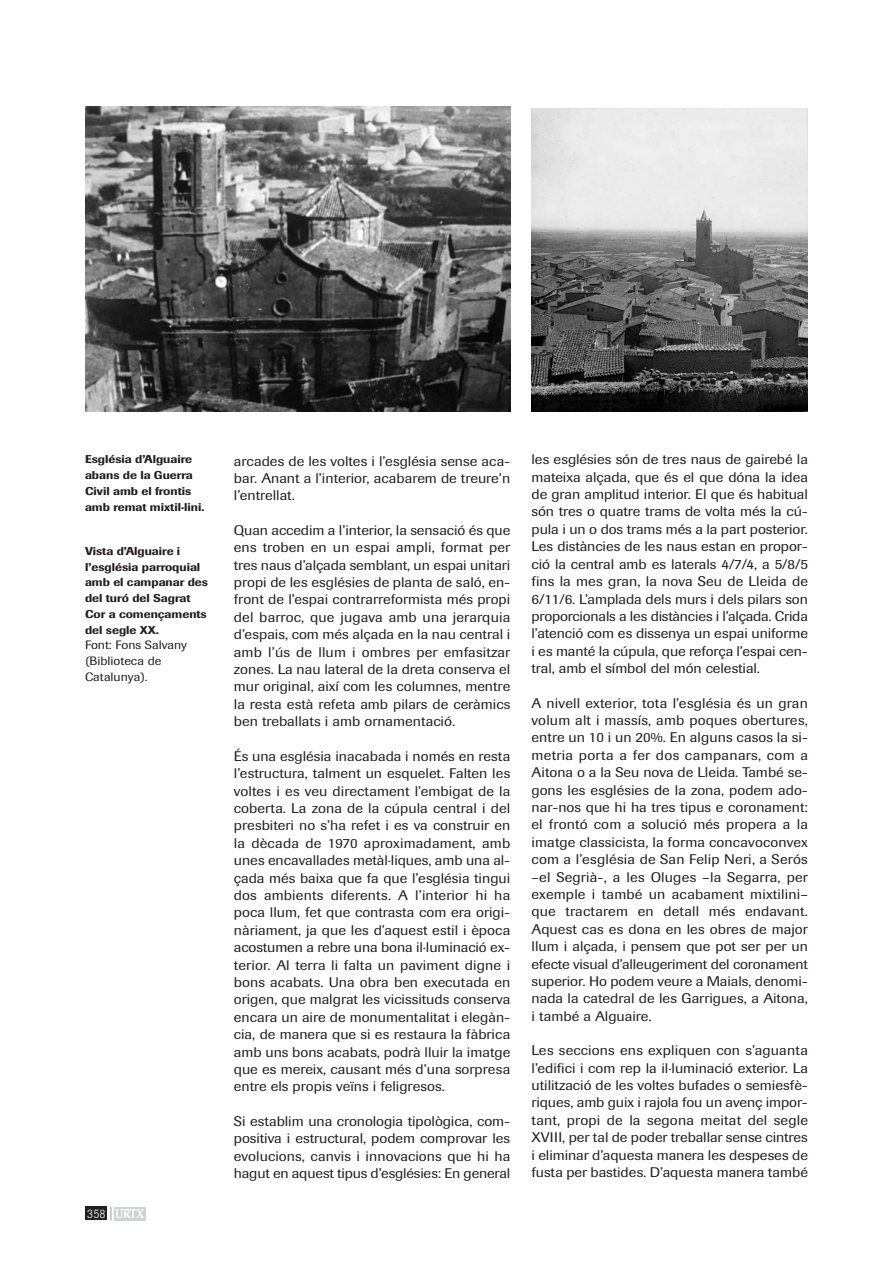
<style>
.page{position:relative;width:893px;height:1263px;background:#fff}
.page>*{position:absolute;margin:0;border:0;box-sizing:border-box;transform-origin:0 0}
.t1{font:13.8px/17.4px "Imago";color:#231f20;text-align:justify;scale:1.1 1}
.t2{font:13.5px "Times";color:#fff;scale:.8 1}
.t3{font:12px/15.8px "Imago";color:#231f20;scale:1.1 1}
.t4{font:500 11.25px/15.8px "Imago";color:#231f20;scale:1.1 1}
.s1{font-family:"Imago";font-weight:300;font-size:12.75px}
</style>
<div class="page">
<div style="left:85px;top:1207px;width:22px;height:13px;background:#231f20"></div>
<div style="left:114px;top:1207px;width:31px;height:13px;background:#d1d2d4"></div>
<svg style="left:111px;top:1207px;width:1px;height:13px"></svg>
<img style="left:531px;top:109px;width:277px;height:302px">
<img style="left:85px;top:106px;width:425px;height:305px">
<p class="t4" style="left:85px;top:453px;width:110px">Església d’Alguaire abans de la Guerra<br>Civil amb el frontis amb remat mixtil·lini.</p>
<p class="t4" style="left:85px;top:544px;width:113px">Vista d’Alguaire i l’església parroquial amb el campanar des del turó del Sagrat<br>Cor a començaments del segle XX.</p>
<p class="t3" style="left:85px;top:638px;width:94px">Font: Fons Salvany (Biblioteca de<br>Catalunya).</p>
<p class="t2" style="left:87px;top:1209px;width:73px"><span class="s1">358</span> URTX</p>
<p class="t1" style="left:234px;top:453px;width:253px">arcades de les voltes i l’església sense aca&shy;bar. Anant a l’interior, acabarem de treure’n l’entrellat.</p>
<p class="t1" style="left:234px;top:522px;width:253px">Quan accedim a l’interior, la sensació és que ens troben en un espai ampli, format per tres naus d’alçada semblant, un espai unitari propi de les esglésies de planta de saló, en&shy;front de l’espai contrarreformista més propi del barroc, que jugava amb una jerarquia d’espais, com més alçada en la nau central i amb l’ús de llum i ombres per emfasitzar zones. La nau lateral de la dreta conserva el mur original, així com les columnes, mentre la resta està refeta amb pilars de ceràmics ben treballats i amb ornamentació.</p>
<p class="t1" style="left:234px;top:748px;width:253px">És una església inacabada i només en resta l’estructura, talment un esquelet. Falten les voltes i es veu directament l’embigat de la coberta. La zona de la cúpula central i del presbiteri no s’ha refet i es va construir en la dècada de 1970 aproximadament, amb unes encavallades metàl·liques, amb una al&shy;çada més baixa que fa que l’església tingui dos ambients diferents. A l’interior hi ha poca llum, fet que contrasta com era origi&shy;nàriament, ja que les d’aquest estil i època acostumen a rebre una bona il·luminació ex&shy;terior. Al terra li falta un paviment digne i bons acabats. Una obra ben executada en origen, que malgrat les vicissituds conserva encara un aire de monumentalitat i elegàn&shy;cia, de manera que si es restaura la fàbrica amb uns bons acabats, podrà lluir la imatge que es mereix, causant més d’una sorpresa entre els propis veïns i feligresos.</p>
<p class="t1" style="left:234px;top:1113px;width:253px">Si establim una cronologia tipològica, com&shy;positiva i estructural, podem comprovar les evolucions, canvis i innovacions que hi ha hagut en aquest tipus d’esglésies: En general</p>
<p class="t1" style="left:531px;top:452px;width:253px">les esglésies són de tres naus de gairebé la mateixa alçada, que és el que dóna la idea de gran amplitud interior. El que és habitual són tres o quatre trams de volta més la cú&shy;pula i un o dos trams més a la part posterior.<br>Les distàncies de les naus estan en propor&shy;ció la central amb es laterals 4/7/4, a 5/8/5 fins la mes gran, la nova Seu de Lleida de 6/11/6. L’amplada dels murs i dels pilars son proporcionals a les distàncies i l’alçada. Crida l’atenció com es dissenya un espai uniforme i es manté la cúpula, que reforça l’espai cen&shy;tral, amb el símbol del món celestial.</p>
<p class="t1" style="left:531px;top:695px;width:253px">A nivell exterior, tota l’església és un gran volum alt i massís, amb poques obertures, entre un 10 i un 20%. En alguns casos la si&shy;metria porta a fer dos campanars, com a Aitona o a la Seu nova de Lleida. També se&shy;gons les esglésies de la zona, podem ado&shy;nar-nos que hi ha tres tipus e coronament: el frontó com a solució més propera a la imatge classicista, la forma concavoconvex com a l’església de San Felip Neri, a Serós –el Segrià-, a les Oluges –la Segarra, per exemple i també un acabament mixtilini– que tractarem en detall més endavant.<br>Aquest cas es dona en les obres de major llum i alçada, i pensem que pot ser per un efecte visual d’alleugeriment del coronament superior. Ho podem veure a Maials, denomi&shy;nada la catedral de les Garrigues, a Aitona, i també a Alguaire.</p>
<p class="t1" style="left:531px;top:1043px;width:253px">Les seccions ens expliquen con s’aguanta l’edifici i com rep la il·luminació exterior. La utilització de les voltes bufades o semiesfè&shy;riques, amb guix i rajola fou un avenç impor&shy;tant, propi de la segona meitat del segle XVIII, per tal de poder treballar sense cintres i eliminar d’aquesta manera les despeses de fusta per bastides. D’aquesta manera també</p>
</div>
